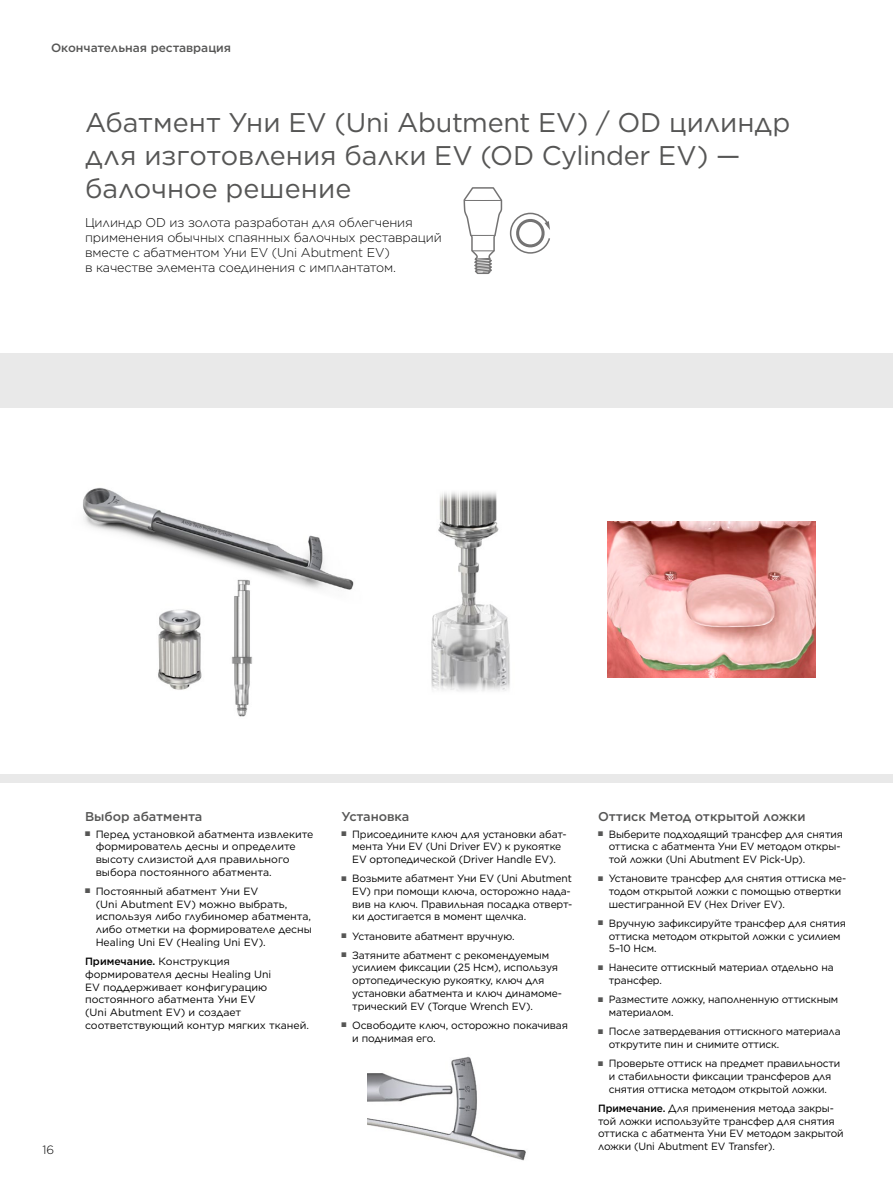
<style>
.page{position:relative;width:893px;height:1191px;background:#fff}
.page>*{position:absolute;margin:0;border:0;box-sizing:border-box;transform-origin:0 0}
.t1{font:27px/33px "Gotham";color:#565655}
.t2{font:300 12.75px/15px "Gotham";letter-spacing:-.01em;color:#000}
.t3{font:500 12.75px "Gotham";letter-spacing:-.005em;color:#565655}
.t4{font:500 12px "Gotham";color:#565655}
.t5{font:300 12px "Gotham";color:#000}
.t6{font:10.5px/12.8px "Gotham";letter-spacing:-.01em;color:#000}
.s1{color:#565655}
.s2{font-weight:500}
</style>
<div class="page">
<div style="left:0;top:353px;width:893px;height:429px;background:#e9e9e9"></div>
<div style="left:0;top:408px;width:893px;height:366px;background:#fff"></div>
<img style="left:83px;top:487px;width:271px;height:103px">
<img style="left:230px;top:577px;width:23px;height:140px">
<img style="left:158px;top:609px;width:44px;height:81px">
<svg style="left:463px;top:187px;width:39px;height:87px"></svg>
<svg style="left:510px;top:213px;width:40px;height:41px"></svg>
<img style="left:368px;top:1056px;width:158px;height:105px">
<img style="left:431px;top:492px;width:79px;height:199px">
<img style="left:607px;top:521px;width:209px;height:157px">
<p class="t4" style="left:51px;top:40px;width:182px">Окончательная реставрация</p>
<h1 class="t1" style="left:85px;top:106px;width:707px">Абатмент Уни EV (Uni Abutment EV) / OD цилиндр для изготовления балки EV (OD Cylinder EV) — балочное решение</h1>
<p class="t2" style="left:85px;top:215px;width:358px">Цилиндр OD из золота разработан для облегчения применения обычных спаянных балочных реставраций вместе с абатментом Уни EV (Uni Abutment EV)<br>в качестве элемента соединения с имплантатом.</p>
<p class="t5" style="left:43px;top:1142px;width:13px">16</p>
<p class="t3" style="left:85px;top:807px;width:119px">Выбор абатмента</p>
<p class="t6" style="left:96px;top:827px;width:219px;text-indent:-11px"><span class="s1">■</span> Перед установкой абатмента извлеките формирователь десны и определите высоту слизистой для правильного выбора постоянного абатмента.</p>
<p class="t6" style="left:96px;top:884px;width:218px;text-indent:-11px"><span class="s1">■</span> Постоянный абатмент Уни EV<br>(Uni Abutment EV) можно выбрать, используя либо глубиномер абатмента, либо отметки на формирователе десны Healing Uni EV (Healing Uni EV).</p>
<p class="t6" style="left:85px;top:954px;width:225px"><span class="s2">Примечание.</span> Конструкция формирователя десны Healing Uni<br>EV поддерживает конфигурацию постоянного абатмента Уни EV<br>(Uni Abutment EV) и создает соответствующий контур мягких тканей.</p>
<p class="t3" style="left:342px;top:807px;width:69px">Установка</p>
<p class="t6" style="left:342px;top:827px;width:227px;text-align:center"><span class="s1">■</span> Присоедините ключ для установки абат&shy;мента Уни EV (Uni Driver EV) к рукоятке<br>EV ортопедической (Driver Handle EV).</p>
<p class="t6" style="left:352px;top:872px;width:222px;text-indent:-11px"><span class="s1">■</span> Возьмите абатмент Уни EV (Uni Abutment EV) при помощи ключа, осторожно нада&shy;вив на ключ. Правильная посадка отверт&shy;ки достигается в момент щелчка.</p>
<p class="t6" style="left:342px;top:929px;width:175px"><span class="s1">■</span> Установите абатмент вручную.</p>
<p class="t6" style="left:352px;top:948px;width:211px;text-indent:-11px"><span class="s1">■</span> Затяните абатмент с рекомендуемым усилием фиксации (25 Нсм), используя ортопедическую рукоятку, ключ для установки абатмента и ключ динамоме&shy;трический EV (Torque Wrench EV).</p>
<p class="t6" style="left:352px;top:1018px;width:217px;text-indent:-11px"><span class="s1">■</span> Освободите ключ, осторожно покачивая и поднимая его.</p>
<p class="t3" style="left:598px;top:807px;width:209px">Оттиск Метод открытой ложки</p>
<p class="t6" style="left:609px;top:827px;width:236px;text-indent:-11px"><span class="s1">■</span> Выберите подходящий трансфер для снятия оттиска с абатмента Уни EV методом откры&shy;той ложки (Uni Abutment EV Pick-Up).</p>
<p class="t6" style="left:609px;top:872px;width:239px;text-indent:-11px"><span class="s1">■</span> Установите трансфер для снятия оттиска ме&shy;тодом открытой ложки с помощью отвертки шестигранной EV (Hex Driver EV).</p>
<p class="t6" style="left:609px;top:916px;width:239px;text-indent:-11px"><span class="s1">■</span> Вручную зафиксируйте трансфер для снятия оттиска методом открытой ложки с усилием<br>5–10 Нсм.</p>
<p class="t6" style="left:609px;top:961px;width:226px;text-indent:-11px"><span class="s1">■</span> Нанесите оттискный материал отдельно на трансфер.</p>
<p class="t6" style="left:609px;top:993px;width:231px;text-indent:-11px"><span class="s1">■</span> Разместите ложку, наполненную оттискным материалом.</p>
<p class="t6" style="left:609px;top:1025px;width:233px;text-indent:-11px"><span class="s1">■</span> После затвердевания оттискного материала открутите пин и снимите оттиск.</p>
<p class="t6" style="left:598px;top:1056px;width:244px;text-align:center"><span class="s1">■</span> Проверьте оттиск на предмет правильности и стабильности фиксации трансферов для снятия оттиска методом открытой ложки.</p>
<p class="t6" style="left:598px;top:1101px;width:247px"><span class="s2">Примечание.</span> Для применения метода закры&shy;той ложки используйте трансфер для снятия оттиска с абатмента Уни EV методом закрытой ложки (Uni Abutment EV Transfer).</p>
</div>
